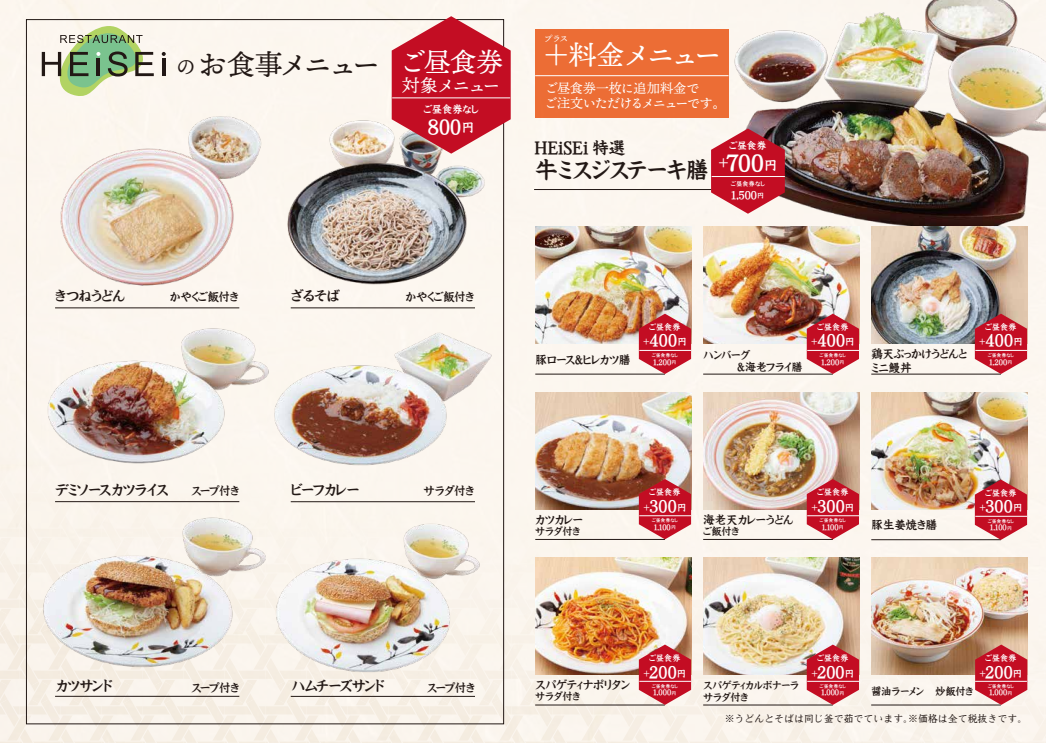
<style>
.page{position:relative;width:1046px;height:743px;background:#fff}
.page>*{position:absolute;margin:0;border:0;box-sizing:border-box;transform-origin:0 0}
.t1{font:28.5px "Ten Mincho Text";letter-spacing:-.125em;color:#221815}
.t2{font:27.7px "Ten Mincho Text";letter-spacing:-.125em;color:#fff}
.t3{font:26.9px "Ten Mincho Text";color:#fff}
.t4{font:23.4px "sbkaib p";letter-spacing:-.04em;color:#221815}
.t5{font:22.9px "sbkaib p";color:#fff}
.t6{font:20.1px "sbkaib p";color:#fff}
.t7{font:17.7px "Ten Mincho Text";letter-spacing:-.12em;color:#fff}
.t8{font:17.4px "sbkaib p";letter-spacing:-.01em;color:#221815}
.t9{font:16.5px "sbkaib p";letter-spacing:.005em;color:#fff}
.t10{font:14.9px "sbkaib p";letter-spacing:-.05em;color:#221815}
.t11{font:14.9px "sbkaib p";letter-spacing:-.07em;color:#221815}
.t12{font:13.1px/14.8px "Ten Mincho Text";letter-spacing:-.05em;color:#fff}
.t13{font:12px "sbkaib p";letter-spacing:-.05em;color:#221815}
.t14{font:11.3px "sbkaib p";letter-spacing:-.055em;color:#221815}
.t15{font:11px "sbkaib p";color:#fff}
.t16{font:10.6px/12px "sbkaib p";letter-spacing:-.035em;color:#221815}
.t17{font:10.6px "sbkaib p";letter-spacing:-.04em;color:#fff}
.t18{font:9.9px "sbkaim";color:#221815}
.t19{font:9.9px "sbkaib p";color:#fff}
.t20{font:9px "Ten Mincho Text";color:#fff}
.t21{font:8.5px "sbkaib p";letter-spacing:-.055em;color:#fff}
.t22{font:7.7px "sbkaib p";color:#fff}
.t23{font:6.4px "sbkaib p";letter-spacing:-.02em;color:#fff}
.t24{font:5px "sbkaib p";letter-spacing:-.015em;color:#fff}
.s1{font-size:20.3px}
.s2{font-size:12.7px}
.s3{font-size:14.5px}
.s4{font-size:13.1px}
.s5{font-size:6.9px}
.s6{font-size:4.9px}
.s7{font-size:9.4px}
</style>
<div class="page">
<img style="left:0;top:0;width:1046px;height:743px">
<img style="left:672px;top:0;width:374px;height:251px">
<img style="left:0;top:96px;width:303px;height:198px">
<img style="left:237px;top:106px;width:302px;height:202px">
<img style="left:0;top:294px;width:298px;height:194px">
<img style="left:233px;top:305px;width:285px;height:190px">
<img style="left:0;top:488px;width:298px;height:200px">
<img style="left:211px;top:495px;width:315px;height:210px">
<img style="left:535px;top:557px;width:156px;height:117px">
<img style="left:703px;top:557px;width:156px;height:117px">
<img style="left:871px;top:557px;width:156px;height:117px">
<img style="left:535px;top:392px;width:156px;height:117px">
<img style="left:703px;top:392px;width:156px;height:117px">
<img style="left:535px;top:226px;width:156px;height:117px">
<img style="left:703px;top:226px;width:156px;height:117px">
<img style="left:871px;top:226px;width:156px;height:117px">
<img style="left:871px;top:392px;width:156px;height:117px">
<div style="left:535px;top:29px;width:194px;height:88px;background:#ec6d35"></div>
<hr style="left:535px;top:374px;width:130px;height:1px;background:#221815">
<svg style="left:32px;top:13px;width:134px;height:85px"></svg>
<svg style="left:392px;top:16px;width:119px;height:138px;background:#cb4251"></svg>
<hr style="left:392px;top:97px;width:118px;height:1px;background:#fff">
<svg style="left:639px;top:314px;width:52px;height:60px;background:#ca3d4a"></svg>
<hr style="left:639px;top:350px;width:52px;height:1px;background:#fff">
<svg style="left:711px;top:128px;width:74px;height:86px"></svg>
<hr style="left:712px;top:176px;width:73px;height:1px;background:#fff">
<hr style="left:534px;top:189px;width:177px;height:1px;background:#221815">
<hr style="left:55px;top:307px;width:184px;height:1px;background:#221815">
<hr style="left:291px;top:307px;width:184px;height:1px;background:#221815">
<hr style="left:55px;top:501px;width:184px;height:1px;background:#221815">
<hr style="left:291px;top:501px;width:184px;height:1px;background:#221815">
<hr style="left:55px;top:696px;width:184px;height:1px;background:#221815">
<hr style="left:291px;top:696px;width:184px;height:1px;background:#221815">
<hr style="left:535px;top:539px;width:130px;height:1px;background:#221815">
<svg style="left:639px;top:479px;width:52px;height:60px;background:#c43643"></svg>
<hr style="left:639px;top:515px;width:52px;height:1px;background:#fff">
<hr style="left:703px;top:374px;width:130px;height:1px;background:#221815">
<svg style="left:807px;top:314px;width:52px;height:60px;background:#c53846"></svg>
<hr style="left:807px;top:350px;width:52px;height:1px;background:#fff">
<hr style="left:703px;top:539px;width:130px;height:1px;background:#221815">
<svg style="left:807px;top:479px;width:52px;height:60px;background:#cb3f4d"></svg>
<hr style="left:807px;top:515px;width:52px;height:1px;background:#fff">
<hr style="left:703px;top:704px;width:130px;height:1px;background:#221815">
<hr style="left:871px;top:704px;width:130px;height:1px;background:#221815">
<hr style="left:535px;top:704px;width:130px;height:1px;background:#221815">
<svg style="left:639px;top:644px;width:52px;height:61px;background:#ca3f4b"></svg>
<hr style="left:639px;top:681px;width:52px;height:1px;background:#fff">
<svg style="left:807px;top:644px;width:52px;height:61px;background:#ca414d"></svg>
<hr style="left:807px;top:681px;width:52px;height:1px;background:#fff">
<svg style="left:975px;top:644px;width:52px;height:61px;background:#ca3e49"></svg>
<hr style="left:975px;top:681px;width:52px;height:1px;background:#fff">
<hr style="left:871px;top:374px;width:130px;height:1px;background:#221815">
<svg style="left:975px;top:314px;width:52px;height:60px;background:#c53b4a"></svg>
<hr style="left:975px;top:350px;width:52px;height:1px;background:#fff">
<hr style="left:871px;top:539px;width:130px;height:1px;background:#221815">
<svg style="left:975px;top:479px;width:52px;height:61px;background:#c83f4b"></svg>
<hr style="left:975px;top:516px;width:52px;height:1px;background:#fff">
<hr style="left:535px;top:75px;width:194px;height:1px;background:#fff">
<p class="t20" style="left:544px;top:34px;width:26px">プラス</p>
<h1 class="t1" style="left:176px;top:49px;width:207px"><span class="s1">の</span>お食事メニュー</h1>
<h2 class="t2" style="left:542px;top:39px;width:181px">＋料金メニュー</h2>
<h3 class="t3" style="left:399px;top:47px;width:105px">ご昼食券</h3>
<h3 class="t7" style="left:402px;top:75px;width:100px">対象メニュー</h3>
<h3 class="t6" style="left:428px;top:116px;width:48px">800<span class="s2">円</span></h3>
<p class="t12" style="left:545px;top:81px;width:183px">ご昼食券一枚に追加料金で<br>ご注文いただけるメニューです。</p>
<p class="t17" style="left:424px;top:104px;width:57px">ご昼食券なし</p>
<p class="t10" style="left:55px;top:288px;width:71px">きつねうどん</p>
<p class="t13" style="left:170px;top:291px;width:70px">かやくご飯付き</p>
<p class="t10" style="left:291px;top:288px;width:50px">ざるそば</p>
<p class="t13" style="left:406px;top:291px;width:70px">かやくご飯付き</p>
<p class="t11" style="left:55px;top:482px;width:115px">デミソースカツライス</p>
<p class="t13" style="left:191px;top:485px;width:50px">スープ付き</p>
<p class="t10" style="left:291px;top:482px;width:70px">ビーフカレー</p>
<p class="t13" style="left:424px;top:485px;width:52px">サラダ付き</p>
<p class="t10" style="left:56px;top:678px;width:58px">カツサンド</p>
<p class="t13" style="left:191px;top:681px;width:50px">スープ付き</p>
<p class="t10" style="left:291px;top:678px;width:95px">ハムチーズサンド</p>
<p class="t13" style="left:427px;top:681px;width:50px">スープ付き</p>
<h3 class="t8" style="left:534px;top:139px;width:93px">HEiSEi 特選</h3>
<h3 class="t4" style="left:535px;top:158px;width:176px">牛ミスジステーキ膳</h3>
<p class="t19" style="left:729px;top:141px;width:39px">ご昼食券</p>
<h3 class="t5" style="left:718px;top:152px;width:61px"><span class="s3">＋</span>700<span class="s4">円</span></h3>
<p class="t23" style="left:731px;top:180px;width:36px">ご昼食券なし</p>
<p class="t15" style="left:732px;top:190px;width:34px">1,500<span class="s5">円</span></p>
<p class="t13" style="left:535px;top:353px;width:97px">豚ロース＆ヒレカツ膳</p>
<p class="t21" style="left:649px;top:323px;width:33px">ご昼食券</p>
<p class="t22" style="left:654px;top:358px;width:24px">1,200<span class="s6">円</span></p>
<h3 class="t9" style="left:643px;top:332px;width:45px"><span class="s7">＋</span>400<span class="s7">円</span></h3>
<p class="t24" style="left:652px;top:352px;width:28px">ご昼食券なし</p>
<p class="t21" style="left:817px;top:323px;width:33px">ご昼食券</p>
<p class="t22" style="left:821px;top:358px;width:24px">1,200<span class="s6">円</span></p>
<h3 class="t9" style="left:811px;top:332px;width:45px"><span class="s7">＋</span>400<span class="s7">円</span></h3>
<p class="t14" style="left:703px;top:349px;width:49px">ハンバーグ</p>
<p class="t24" style="left:820px;top:352px;width:28px">ご昼食券なし</p>
<p class="t14" style="left:703px;top:361px;width:101px">　　　＆海老フライ膳</p>
<p class="t21" style="left:985px;top:323px;width:33px">ご昼食券</p>
<p class="t22" style="left:990px;top:358px;width:24px">1,200<span class="s6">円</span></p>
<h3 class="t9" style="left:979px;top:332px;width:45px"><span class="s7">＋</span>400<span class="s7">円</span></h3>
<p class="t13" style="left:871px;top:348px;width:98px">鶏天ぶっかけうどんと</p>
<p class="t24" style="left:988px;top:352px;width:28px">ご昼食券なし</p>
<p class="t13" style="left:871px;top:361px;width:42px">ミニ鰻丼</p>
<p class="t21" style="left:649px;top:488px;width:33px">ご昼食券</p>
<p class="t22" style="left:654px;top:523px;width:23px">1,100<span class="s6">円</span></p>
<h3 class="t9" style="left:643px;top:498px;width:45px"><span class="s7">＋</span>300<span class="s7">円</span></h3>
<p class="t13" style="left:535px;top:513px;width:49px">カツカレー</p>
<p class="t24" style="left:652px;top:517px;width:28px">ご昼食券なし</p>
<p class="t16" style="left:535px;top:524px;width:47px">サラダ付き</p>
<p class="t21" style="left:817px;top:488px;width:33px">ご昼食券</p>
<p class="t22" style="left:822px;top:523px;width:23px">1,100<span class="s6">円</span></p>
<h3 class="t9" style="left:811px;top:498px;width:45px"><span class="s7">＋</span>300<span class="s7">円</span></h3>
<p class="t13" style="left:703px;top:513px;width:92px">海老天カレーうどん</p>
<p class="t24" style="left:820px;top:517px;width:28px">ご昼食券なし</p>
<p class="t16" style="left:703px;top:524px;width:38px">ご飯付き</p>
<p class="t13" style="left:871px;top:518px;width:68px">豚生姜焼き膳</p>
<p class="t21" style="left:985px;top:488px;width:33px">ご昼食券</p>
<p class="t22" style="left:990px;top:524px;width:23px">1,100<span class="s6">円</span></p>
<h3 class="t9" style="left:979px;top:498px;width:45px"><span class="s7">＋</span>300<span class="s7">円</span></h3>
<p class="t24" style="left:988px;top:518px;width:28px">ご昼食券なし</p>
<p class="t13" style="left:535px;top:679px;width:97px">スパゲティナポリタン</p>
<p class="t16" style="left:535px;top:690px;width:47px">サラダ付き</p>
<p class="t21" style="left:649px;top:653px;width:33px">ご昼食券</p>
<p class="t22" style="left:654px;top:689px;width:24px">1,000<span class="s6">円</span></p>
<h3 class="t9" style="left:644px;top:663px;width:44px"><span class="s7">＋</span>200<span class="s7">円</span></h3>
<p class="t24" style="left:652px;top:683px;width:28px">ご昼食券なし</p>
<p class="t21" style="left:817px;top:653px;width:33px">ご昼食券</p>
<p class="t22" style="left:822px;top:689px;width:24px">1,000<span class="s6">円</span></p>
<p class="t21" style="left:985px;top:653px;width:33px">ご昼食券</p>
<p class="t22" style="left:990px;top:689px;width:24px">1,000<span class="s6">円</span></p>
<h3 class="t9" style="left:811px;top:663px;width:44px"><span class="s7">＋</span>200<span class="s7">円</span></h3>
<h3 class="t9" style="left:980px;top:663px;width:44px"><span class="s7">＋</span>200<span class="s7">円</span></h3>
<p class="t16" style="left:703px;top:679px;width:97px">スパゲティカルボナーラサラダ付き</p>
<p class="t16" style="left:871px;top:684px;width:104px">醤油ラーメン　炒飯付き</p>
<p class="t24" style="left:820px;top:683px;width:28px">ご昼食券なし</p>
<p class="t24" style="left:988px;top:683px;width:28px">ご昼食券なし</p>
<p class="t18" style="left:725px;top:713px;width:304px">※うどんとそばは同じ釜で茹でています。※価格は全て税抜きです。</p>
</div>
